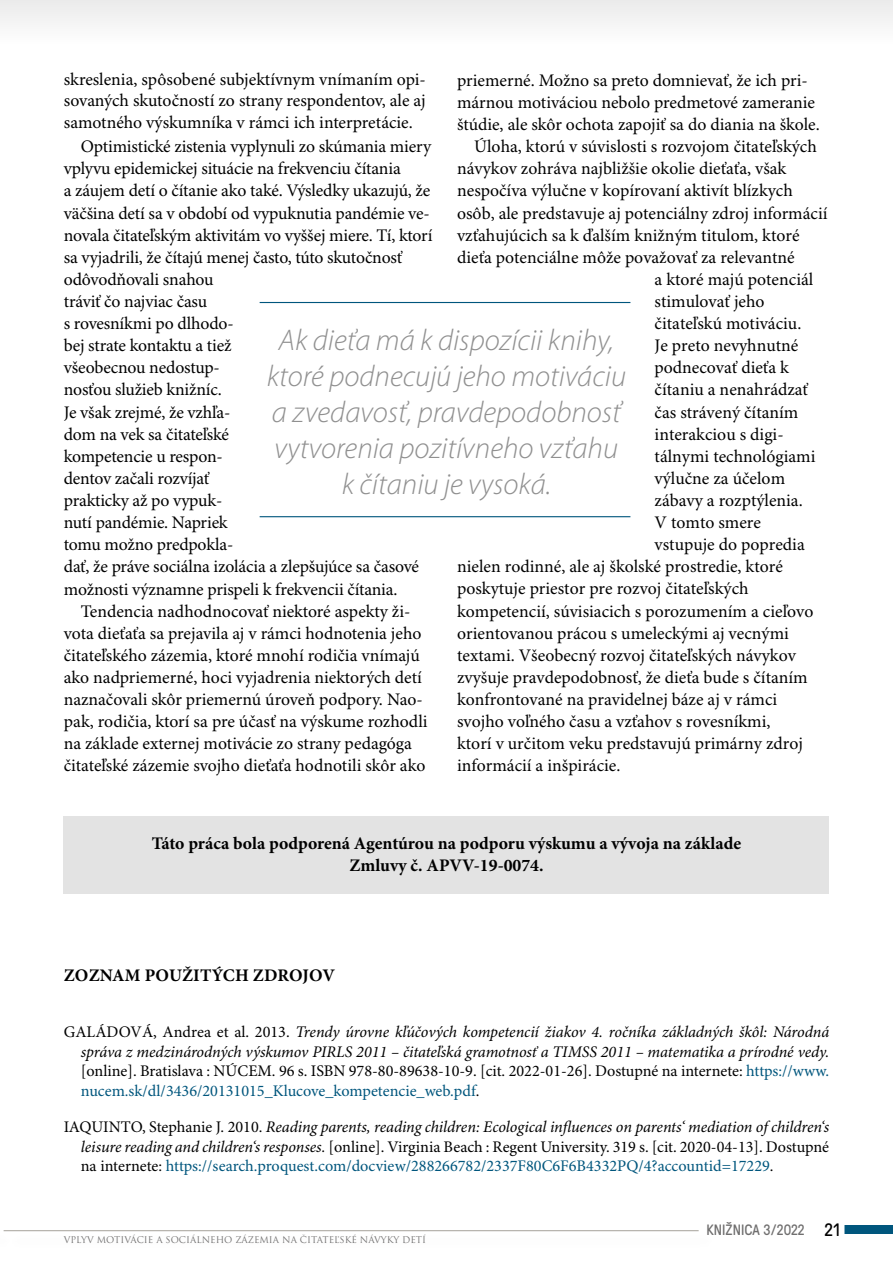
<style>
.page{position:relative;width:893px;height:1263px;background:#fff}
.page>*{position:absolute;margin:0;border:0;box-sizing:border-box;transform-origin:0 0}
.t1{font:italic 300 30px/36px "Myriad Pro";color:#909090;text-align:center}
.t2{font:17.7px/22px "Minion Pro";color:#000}
.t3{font:700 17.7px/22.2px "Minion Pro";color:#000;text-align:center}
.t4{font:italic 16.2px/19.5px "Minion Pro";letter-spacing:-.005em;color:#000;text-align:justify}
.t5{font:15px "GT Pressura";color:#706f6f}
.t6{font:9px "Trajan Pro";color:#706f6f}
.s1{font-style:normal}
.s2{font-style:normal;color:#00567d}
.s3{font-size:18px;color:#000}
</style>
<div class="page">
<hr style="left:0;top:0;width:2px;height:44px;background:#e3e3e3">
<div style="left:844px;top:1225px;width:49px;height:9px;background:#00567d"></div>
<div style="left:2px;top:0;width:891px;height:44px;background:#f4f4f4"></div>
<hr style="left:4px;top:1230px;width:695px;height:1px;background:#a5a29a">
<div style="left:64px;top:816px;width:765px;height:77px;background:#e3e3e3"></div>
<hr style="left:260px;top:302px;width:370px;height:1px;background:#00567d">
<hr style="left:260px;top:516px;width:370px;height:1px;background:#00567d">
<p class="t2" style="left:64px;top:70px;width:363px;line-height:21.3px;text-align:justify">skreslenia, spôsobené subjektívnym vnímaním opi&shy;sovaných skutočností zo strany respondentov, ale aj samotného výskumníka v rámci ich interpretácie.</p>
<p class="t2" style="left:64px;top:136px;width:370px;text-indent:17px">Optimistické zistenia vyplynuli zo skúmania miery vplyvu epidemickej situácie na frekvenciu čítania<br>a záujem detí o čítanie ako také. Výsledky ukazujú, že väčšina detí sa v období od vypuknutia pandémie ve&shy;novala čitateľským aktivitám vo vyššej miere. Tí, ktorí sa vyjadrili, že čítajú menej často, túto skutočnosť odôvodňovali snahou<br>tráviť čo najviac času<br>s rovesníkmi po dlhodo-<br>bej strate kontaktu a tiež<br>všeobecnou nedostup-<br>nosťou služieb knižníc.<br>Je však zrejmé, že vzhľa-<br>dom na vek sa čitateľské<br>kompetencie u respon-<br>dentov začali rozvíjať<br>prakticky až po vypuk-<br>nutí pandémie. Napriek<br>tomu možno predpokla-<br>dať, že práve sociálna izolácia a zlepšujúce sa časové možnosti významne prispeli k frekvencii čítania.</p>
<p class="t2" style="left:64px;top:601px;width:365px;text-indent:17px">Tendencia nadhodnocovať niektoré aspekty ži&shy;vota dieťaťa sa prejavila aj v rámci hodnotenia jeho čitateľského zázemia, ktoré mnohí rodičia vnímajú ako nadpriemerné, hoci vyjadrenia niektorých detí naznačovali skôr priemernú úroveň podpory. Nao&shy;pak, rodičia, ktorí sa pre účasť na výskume rozhodli na základe externej motivácie zo strany pedagóga čitateľské zázemie svojho dieťaťa hodnotili skôr ako</p>
<p class="t2" style="left:457px;top:70px;width:352px">priemerné. Možno sa preto domnievať, že ich pri-</p>
<p class="t2" style="left:457px;top:92px;width:359px">márnou motiváciou nebolo predmetové zameranie</p>
<p class="t2" style="left:457px;top:114px;width:364px">štúdie, ale skôr ochota zapojiť sa do diania na škole.</p>
<p class="t2" style="left:474px;top:136px;width:344px">Úloha, ktorú v súvislosti s rozvojom čitateľských</p>
<p class="t2" style="left:457px;top:158px;width:331px">návykov zohráva najbližšie okolie dieťaťa, však</p>
<p class="t2" style="left:457px;top:180px;width:337px">nespočíva výlučne v kopírovaní aktivít blízkych</p>
<p class="t2" style="left:457px;top:203px;width:372px">osôb, ale predstavuje aj potenciálny zdroj informácií</p>
<p class="t2" style="left:457px;top:225px;width:344px">vzťahujúcich sa k ďalším knižným titulom, ktoré</p>
<p class="t2" style="left:457px;top:247px;width:339px">dieťa potenciálne môže považovať za relevantné</p>
<p class="t2" style="left:655px;top:269px;width:160px">a ktoré majú potenciál</p>
<p class="t2" style="left:655px;top:291px;width:111px">stimulovať jeho</p>
<p class="t2" style="left:655px;top:313px;width:148px">čitateľskú motiváciu.</p>
<p class="t2" style="left:655px;top:335px;width:145px">Je preto nevyhnutné</p>
<p class="t2" style="left:655px;top:357px;width:136px">podnecovať dieťa k</p>
<p class="t2" style="left:655px;top:379px;width:155px">čítaniu a nenahrádzať</p>
<p class="t2" style="left:655px;top:402px;width:145px">čas strávený čítaním</p>
<p class="t2" style="left:655px;top:424px;width:129px">interakciou s digi-</p>
<p class="t2" style="left:655px;top:446px;width:162px">tálnymi technológiami</p>
<p class="t2" style="left:655px;top:468px;width:132px">výlučne za účelom</p>
<p class="t2" style="left:655px;top:490px;width:150px">zábavy a rozptýlenia.</p>
<p class="t2" style="left:655px;top:512px;width:108px">V tomto smere</p>
<p class="t2" style="left:655px;top:534px;width:152px">vstupuje do popredia</p>
<p class="t2" style="left:457px;top:556px;width:327px">nielen rodinné, ale aj školské prostredie, ktoré</p>
<p class="t2" style="left:457px;top:578px;width:293px">poskytuje priestor pre rozvoj čitateľských</p>
<p class="t2" style="left:457px;top:601px;width:358px">kompetencií, súvisiacich s porozumením a cieľovo</p>
<p class="t2" style="left:457px;top:623px;width:333px">orientovanou prácou s umeleckými aj vecnými</p>
<p class="t2" style="left:457px;top:645px;width:340px">textami. Všeobecný rozvoj čitateľských návykov</p>
<p class="t2" style="left:457px;top:667px;width:352px">zvyšuje pravdepodobnosť, že dieťa bude s čítaním</p>
<p class="t2" style="left:457px;top:689px;width:322px">konfrontované na pravidelnej báze aj v rámci</p>
<p class="t2" style="left:457px;top:711px;width:315px">svojho voľného času a vzťahov s rovesníkmi,</p>
<p class="t2" style="left:457px;top:733px;width:347px">ktorí v určitom veku predstavujú primárny zdroj</p>
<p class="t2" style="left:457px;top:755px;width:165px">informácií a inšpirácie.</p>
<h1 class="t1" style="left:267px;top:323px;width:361px">Ak dieťa má k dispozícii knihy, ktoré podnecujú jeho motiváciu a zvedavosť, pravdepodobnosť vytvorenia pozitívneho vzťahu k čítaniu je vysoká.</h1>
<p class="t3" style="left:152px;top:833px;width:591px">Táto práca bola podporená Agentúrou na podporu výskumu a vývoja na základe<br>Zmluvy č. APVV-19-0074.</p>
<p class="t3" style="left:64px;top:965px;width:273px">ZOZNAM POUŽITÝCH ZDROJOV</p>
<p class="t4" style="left:81px;top:1023px;width:750px;text-indent:-17px"><span class="s1">GALÁDOVÁ, Andrea et al. 2013.</span> Trendy úrovne kľúčových kompetencií žiakov 4. ročníka základných škôl: Národná správa z medzinárodných výskumov PIRLS 2011 – čitateľská gramotnosť a TIMSS 2011 – matematika a prírodné vedy. <span class="s1">[online]. Bratislava : NÚCEM. 96 s. ISBN 978-80-89638-10-9. [cit. 2022-01-26]. Dostupné na internete:</span> <span class="s2">https://www. nucem.sk/dl/3436/20131015_Klucove_kompetencie_web.pdf</span><span class="s1">.</span></p>
<p class="t4" style="left:81px;top:1118px;width:750px;text-indent:-17px"><span class="s1">IAQUINTO, Stephanie J. 2010.</span> Reading parents, reading children: Ecological influences on parents‘ mediation of children‘s leisure reading and children‘s responses. <span class="s1">[online]. Virginia Beach : Regent University. 319 s. [cit. 2020-04-13]. Dostupné na internete:</span> <span class="s2">https://search.proquest.com/docview/288266782/2337F80C6F6B4332PQ/4?accountid=17229</span><span class="s1">.</span></p>
<p class="t6" style="left:64px;top:1234px;width:364px">VPLYV MOTIVÁCIE A SOCIÁLNEHO ZÁZEMIA NA ČITATEĽSKÉ NÁVYKY DETÍ</p>
<p class="t5" style="left:706px;top:1218px;width:135px">KNIŽNICA 3/2022 <span class="s3">21</span></p>
</div>
